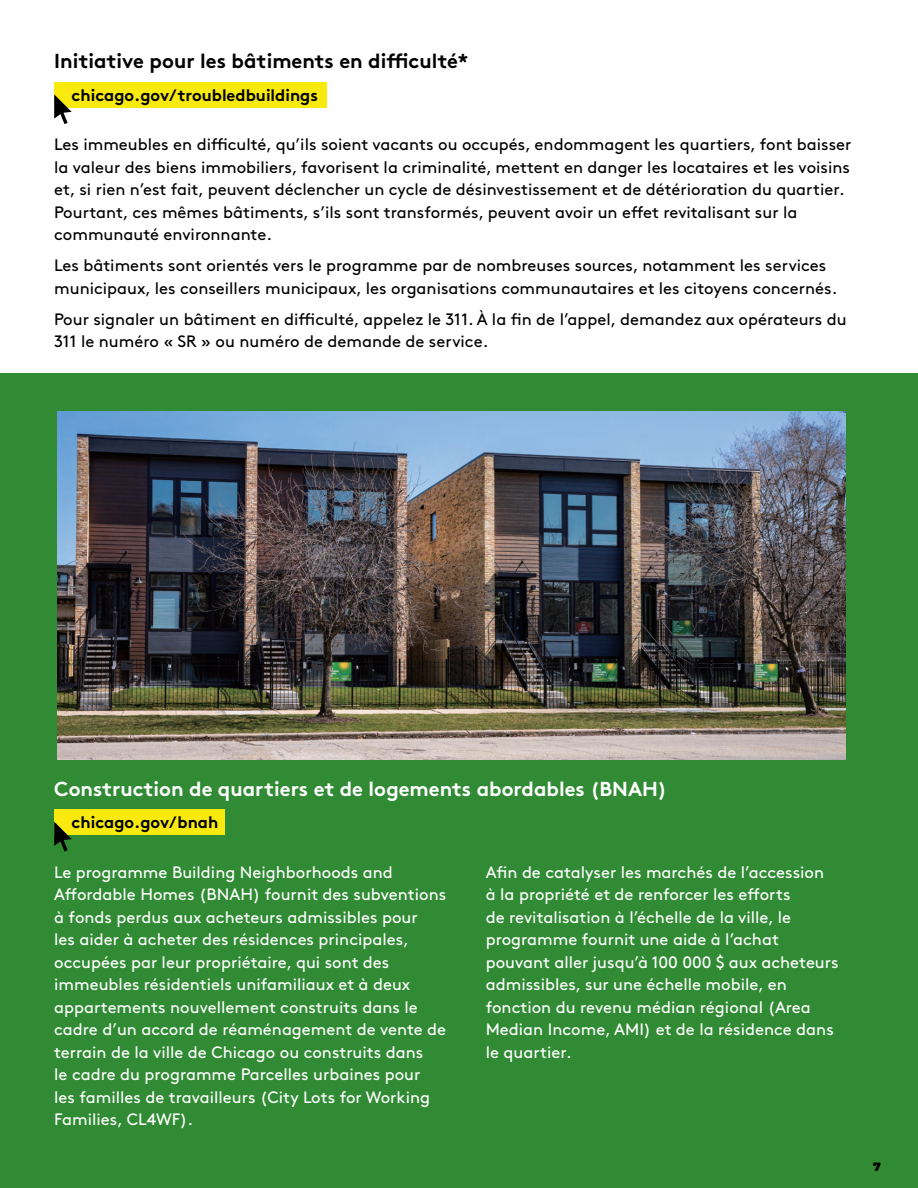
<style>
.page{position:relative;width:918px;height:1188px;background:#fff}
.page>*{position:absolute;margin:0;border:0;box-sizing:border-box;transform-origin:0 0}
.t1{font:700 20.25px "Brown";color:#fff}
.t2{font:700 20.25px "Brown";color:#000}
.t3{font:16.5px/22.5px "Brown";color:#fff}
.t4{font:16.5px/22.5px "Brown";color:#000}
.t5{font:700 16.5px "Brown";color:#000}
.t6{font:900 12px "Montserrat";color:#000}
</style>
<div class="page">
<div style="left:0;top:373px;width:918px;height:815px;background:#318b34"></div>
<div style="left:54px;top:82px;width:272px;height:26px;background:#f8ea0f"></div>
<svg style="left:54px;top:94px;width:18px;height:30px"></svg>
<div style="left:54px;top:809px;width:170px;height:26px;background:#f8ea0f"></div>
<svg style="left:54px;top:822px;width:18px;height:29px"></svg>
<img style="left:57px;top:411px;width:788px;height:349px">
<p class="t2" style="left:54px;top:45px;width:416px">Initiative pour les bâtiments en difficulté*</p>
<p class="t5" style="left:72px;top:82px;width:248px">chicago.gov/troubledbuildings</p>
<p class="t4" style="left:54px;top:132px;width:799px">Les immeubles en difficulté, qu’ils soient vacants ou occupés, endommagent les quartiers, font baisser la valeur des biens immobiliers, favorisent la criminalité, mettent en danger les locataires et les voisins et, si rien n’est fait, peuvent déclencher un cycle de désinvestissement et de détérioration du quartier.<br>Pourtant, ces mêmes bâtiments, s’ils sont transformés, peuvent avoir un effet revitalisant sur la communauté environnante.</p>
<p class="t4" style="left:54px;top:253px;width:785px">Les bâtiments sont orientés vers le programme par de nombreuses sources, notamment les services municipaux, les conseillers municipaux, les organisations communautaires et les citoyens concernés.</p>
<p class="t4" style="left:54px;top:307px;width:794px">Pour signaler un bâtiment en difficulté, appelez le 311. À la fin de l’appel, demandez aux opérateurs du<br>311 le numéro « SR » ou numéro de demande de service.</p>
<p class="t1" style="left:54px;top:772px;width:614px">Construction de quartiers et de logements abordables (BNAH)</p>
<p class="t5" style="left:72px;top:809px;width:148px">chicago.gov/bnah</p>
<p class="t3" style="left:54px;top:859px;width:394px">Le programme Building Neighborhoods and Affordable Homes (BNAH) fournit des subventions à fonds perdus aux acheteurs admissibles pour<br>les aider à acheter des résidences principales, occupées par leur propriétaire, qui sont des immeubles résidentiels unifamiliaux et à deux appartements nouvellement construits dans le cadre d’un accord de réaménagement de vente de terrain de la ville de Chicago ou construits dans<br>le cadre du programme Parcelles urbaines pour<br>les familles de travailleurs (City Lots for Working Families, CL4WF).</p>
<p class="t3" style="left:486px;top:859px;width:354px">Afin de catalyser les marchés de l’accession<br>à la propriété et de renforcer les efforts<br>de revitalisation à l’échelle de la ville, le programme fournit une aide à l’achat pouvant aller jusqu’à 100 000 $ aux acheteurs admissibles, sur une échelle mobile, en fonction du revenu médian régional (Area Median Income, AMI) et de la résidence dans le quartier.</p>
<p class="t6" style="left:873px;top:1158px;width:9px">7</p>
</div>
